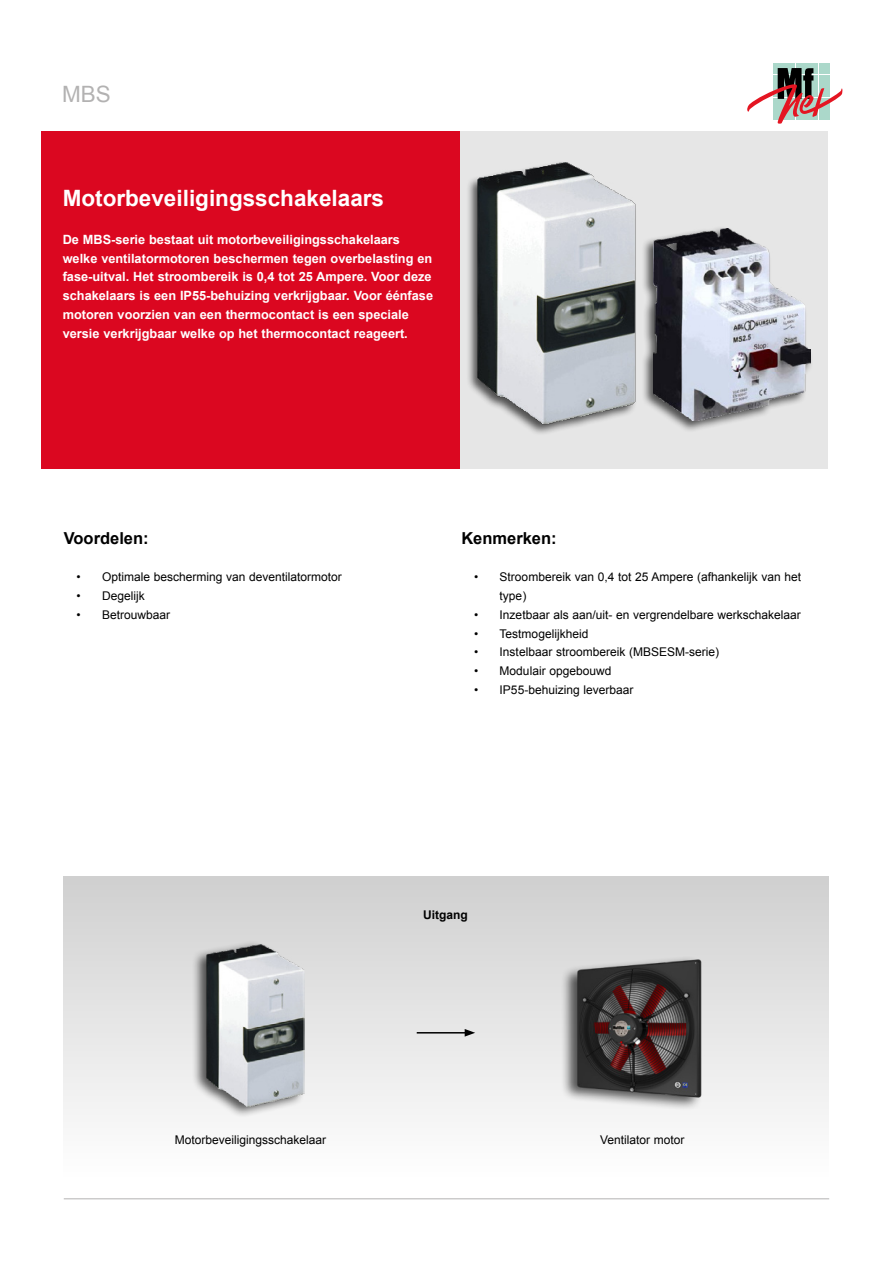
<style>
.page{position:relative;width:893px;height:1263px;background:#fff}
.page>*{position:absolute;margin:0;border:0;box-sizing:border-box;transform-origin:0 0}
.t1{font:700 22.5px "Arial";color:#fff}
.t2{font:22.5px "Arial";color:#b3b2b2}
.t3{font:700 16.5px "Arial";color:#000}
.t4{font:700 12.75px/18.8px "Arial";color:#fff}
.t5{font:12px/18.8px "Arial";color:#000}
.t6{font:700 12px "Arial";color:#000}
</style>
<div class="page">
<hr style="left:64px;top:1198px;width:765px;height:1px;background:#b3b2b2">
<div style="left:64px;top:876px;width:765px;height:300px;background:linear-gradient(to bottom,#cfcfcf,#fefefe)"></div>
<div style="left:41px;top:131px;width:419px;height:338px;background:#db0720"></div>
<div style="left:460px;top:131px;width:368px;height:338px;background:#e6e6e6"></div>
<div style="left:773px;top:64px;width:10px;height:10px;background:#abd8ca"></div>
<div style="left:785px;top:64px;width:10px;height:10px;background:#abd8ca"></div>
<div style="left:796px;top:64px;width:10px;height:10px;background:#abd8ca"></div>
<div style="left:807px;top:64px;width:11px;height:10px;background:#abd8ca"></div>
<div style="left:819px;top:64px;width:10px;height:10px;background:#abd8ca"></div>
<svg style="left:747px;top:68px;width:95px;height:56px"></svg>
<div style="left:641px;top:226px;width:172px;height:207px;background:#000;opacity:.65"></div>
<img style="left:653px;top:228px;width:158px;height:193px">
<div style="left:466px;top:160px;width:171px;height:276px;background:#000;opacity:.65"></div>
<img style="left:476px;top:163px;width:160px;height:262px">
<hr style="left:417px;top:1032px;width:50px;height:1px;background:#000">
<svg style="left:465px;top:1029px;width:10px;height:7px"></svg>
<div style="left:191px;top:940px;width:114px;height:179px;background:#000;opacity:.65"></div>
<img style="left:205px;top:944px;width:99px;height:162px">
<img style="left:558px;top:939px;width:158px;height:169px">
<h1 class="t2" style="left:62px;top:80px;width:50px">MBS</h1>
<h1 class="t1" style="left:63px;top:183px;width:323px">Motorbeveiligingsschakelaars</h1>
<p class="t4" style="left:63px;top:230px;width:372px">De MBS-serie bestaat uit motorbeveiligingsschakelaars welke ventilatormotoren beschermen tegen overbelasting en fase-uitval. Het stroombereik is 0,4 tot 25 Ampere. Voor deze schakelaars is een IP55-behuizing verkrijgbaar. Voor éénfase motoren voorzien van een thermocontact is een speciale versie verkrijgbaar welke op het thermocontact reageert.</p>
<p class="t3" style="left:64px;top:527px;width:86px">Voordelen:</p>
<p class="t5" style="left:77px;top:568px;width:267px">• Optimale bescherming van deventilatormotor</p>
<p class="t5" style="left:77px;top:587px;width:70px">• Degelijk</p>
<p class="t5" style="left:77px;top:605px;width:95px">• Betrouwbaar</p>
<p class="t3" style="left:461px;top:527px;width:97px">Kenmerken:</p>
<p class="t5" style="left:500px;top:568px;width:303px;text-indent:-26px">• Stroombereik van 0,4 tot 25 Ampere (afhankelijk van het type)</p>
<p class="t5" style="left:474px;top:605px;width:328px">• Inzetbaar als aan/uit- en vergrendelbare werkschakelaar</p>
<p class="t5" style="left:474px;top:624px;width:116px">• Testmogelijkheid</p>
<p class="t5" style="left:474px;top:643px;width:246px">• Instelbaar stroombereik (MBSESM-serie)</p>
<p class="t5" style="left:474px;top:662px;width:139px">• Modulair opgebouwd</p>
<p class="t5" style="left:474px;top:680px;width:161px">• IP55-behuizing leverbaar</p>
<p class="t6" style="left:423px;top:907px;width:46px">Uitgang</p>
<p class="t5" style="left:175px;top:1130px;width:153px">Motorbeveiligingsschakelaar</p>
<p class="t5" style="left:600px;top:1130px;width:86px">Ventilator motor</p>
</div>
